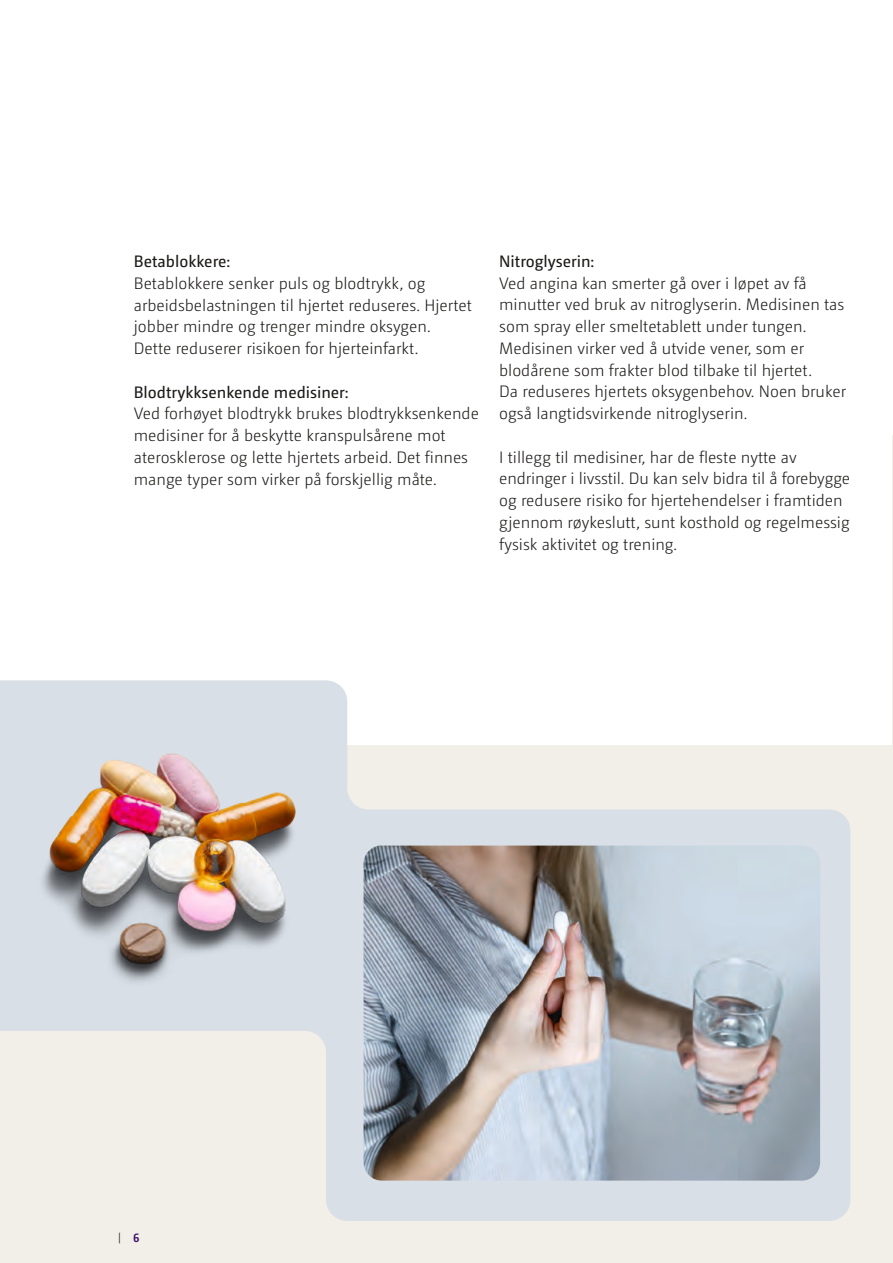
<style>
.page{position:relative;width:893px;height:1263px;background:#fff}
.page>*{position:absolute;margin:0;border:0;box-sizing:border-box;transform-origin:0 0}
.t1{font:300 16.5px/21.8px "Camingo Dos Pro";color:#1b1917}
.t2{font:16.5px "Camingo Dos Pro";color:#1b1917}
.t3{font:300 11.25px "Camingo Dos Pro";color:#1b1917}
.s1{font-weight:700;font-size:12px;color:#3f146d}
</style>
<div class="page">
<hr style="left:892px;top:436px;width:1px;height:331px;background:#f2eee8">
<div style="left:0;top:745px;width:893px;height:518px;background:#f2eee8"></div>
<svg style="left:0;top:680px;width:850px;height:541px"></svg>
<img style="left:364px;top:845px;width:456px;height:335px">
<img style="left:36px;top:752px;width:262px;height:237px">
<p class="t2" style="left:134px;top:252px;width:97px">Betablokkere:</p>
<p class="t1" style="left:134px;top:272px;width:340px">Betablokkere senker puls og blodtrykk, og arbeidsbelastningen til hjertet reduseres. Hjertet jobber mindre og trenger mindre oksygen.<br>Dette reduserer risikoen for hjerteinfarkt.</p>
<p class="t2" style="left:134px;top:382px;width:216px">Blodtrykksenkende medisiner:</p>
<p class="t1" style="left:134px;top:403px;width:347px">Ved forhøyet blodtrykk brukes blodtrykksenkende medisiner for å beskytte kranspulsårene mot aterosklerose og lette hjertets arbeid. Det finnes mange typer som virker på forskjellig måte.</p>
<p class="t2" style="left:499px;top:252px;width:96px">Nitroglyserin:</p>
<p class="t1" style="left:499px;top:272px;width:348px">Ved angina kan smerter gå over i løpet av få minutter ved bruk av nitroglyserin. Medisinen tas som spray eller smeltetablett under tungen.<br>Medisinen virker ved å utvide vener, som er blodårene som frakter blod tilbake til hjertet.<br>Da reduseres hjertets oksygenbehov. Noen bruker også langtidsvirkende nitroglyserin.</p>
<p class="t1" style="left:499px;top:446px;width:352px">I tillegg til medisiner, har de fleste nytte av endringer i livsstil. Du kan selv bidra til å forebygge og redusere risiko for hjertehendelser i framtiden gjennom røykeslutt, sunt kosthold og regelmessig fysisk aktivitet og trening.</p>
<p class="t3" style="left:118px;top:1230px;width:23px">| <span class="s1">6</span></p>
</div>
